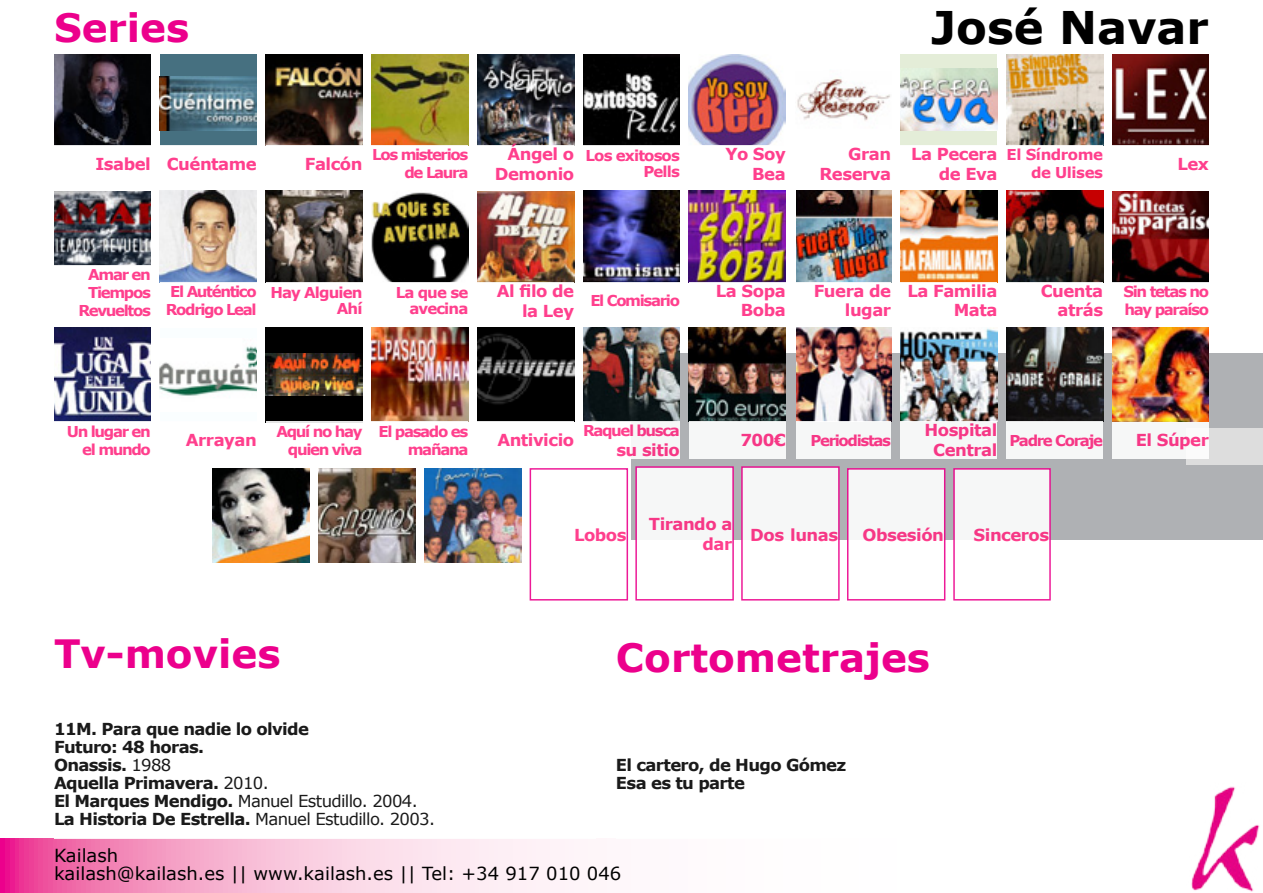
<style>
.page{position:relative;width:1263px;height:893px;background:#fff}
.page>*{position:absolute;margin:0;border:0;box-sizing:border-box;transform-origin:0 0}
.t1{font:700 45px "Verdana";color:#000}
.t2{font:700 39px "Verdana";color:#ec008c}
.t3{font:18px/18px "Verdana";color:#000}
.t4{font:700 16.5px/19.8px "Verdana";letter-spacing:-.03em;color:#ff2a81;text-align:right}
.t5{font:700 16.5px/18px "Verdana";letter-spacing:-.04em;color:#000}
.t6{font:700 15px/18px "Verdana";letter-spacing:-.09em;color:#ff2a81;text-align:right}
.t7{font:700 15px/16.5px "Verdana";letter-spacing:-.06em;color:#ff2a81;text-align:right}
.t8{font:700 15px/18px "Verdana";letter-spacing:-.03em;color:#ff2a81;text-align:right}
.s1{font-weight:400}
</style>
<div class="page">
<svg style="left:0;top:839px;width:574px;height:54px;background:#f7b3d3"></svg>
<div style="left:631px;top:353px;width:632px;height:187px;background:#afb1b4"></div>
<div style="left:1186px;top:428px;width:77px;height:37px;background:#ddd"></div>
<img style="left:1191px;top:786px;width:69px;height:106px">
<div style="left:265px;top:328px;width:98px;height:95px;background:#000"></div>
<div style="left:160px;top:328px;width:97px;height:93px;background:#fafeff"></div>
<div style="left:900px;top:54px;width:97px;height:91px;background:#e4edd8"></div>
<div style="left:160px;top:54px;width:97px;height:91px;background:#467080"></div>
<img style="left:54px;top:54px;width:97px;height:91px">
<img style="left:160px;top:77px;width:97px;height:53px">
<img style="left:266px;top:54px;width:97px;height:91px">
<img style="left:371px;top:54px;width:97px;height:91px">
<img style="left:477px;top:54px;width:97px;height:91px">
<img style="left:583px;top:54px;width:97px;height:91px">
<img style="left:689px;top:54px;width:97px;height:91px">
<img style="left:797px;top:77px;width:93px;height:44px">
<img style="left:900px;top:69px;width:97px;height:61px">
<img style="left:1007px;top:54px;width:96px;height:91px">
<img style="left:1112px;top:54px;width:97px;height:91px">
<img style="left:54px;top:191px;width:97px;height:74px">
<img style="left:160px;top:191px;width:97px;height:91px">
<img style="left:266px;top:191px;width:97px;height:91px">
<img style="left:371px;top:192px;width:97px;height:90px">
<img style="left:477px;top:191px;width:97px;height:91px">
<img style="left:583px;top:191px;width:97px;height:91px">
<img style="left:689px;top:191px;width:97px;height:91px">
<img style="left:796px;top:191px;width:95px;height:91px">
<img style="left:900px;top:191px;width:97px;height:91px">
<img style="left:1006px;top:191px;width:97px;height:91px">
<img style="left:1112px;top:191px;width:97px;height:91px">
<img style="left:266px;top:354px;width:97px;height:41px">
<div style="left:266px;top:421px;width:97px;height:38px;background:#fff"></div>
<img style="left:54px;top:328px;width:97px;height:93px">
<img style="left:160px;top:346px;width:97px;height:50px">
<img style="left:371px;top:328px;width:97px;height:93px">
<img style="left:689px;top:328px;width:97px;height:93px">
<div style="left:689px;top:421px;width:97px;height:38px;background:#f6f7f7"></div>
<img style="left:477px;top:328px;width:97px;height:93px">
<img style="left:583px;top:328px;width:97px;height:93px">
<div style="left:583px;top:421px;width:97px;height:38px;background:#f6f7f7"></div>
<img style="left:900px;top:328px;width:97px;height:93px">
<img style="left:1006px;top:328px;width:97px;height:93px">
<div style="left:900px;top:421px;width:97px;height:38px;background:#f6f7f7"></div>
<div style="left:1006px;top:421px;width:97px;height:38px;background:#f6f7f7"></div>
<img style="left:796px;top:328px;width:95px;height:93px">
<img style="left:1112px;top:328px;width:97px;height:94px">
<div style="left:796px;top:421px;width:95px;height:38px;background:#f6f7f7"></div>
<div style="left:1112px;top:422px;width:97px;height:37px;background:#f6f7f7"></div>
<img style="left:425px;top:469px;width:96px;height:94px">
<img style="left:319px;top:469px;width:97px;height:94px">
<img style="left:213px;top:469px;width:97px;height:94px">
<div style="left:742px;top:467px;width:97px;height:133px;background:#f6f7f7"></div>
<div style="left:741px;top:466px;width:99px;height:135px;border:2px solid #ec008c"></div>
<div style="left:848px;top:469px;width:97px;height:131px;background:#f6f7f7"></div>
<div style="left:847px;top:468px;width:98px;height:133px;border:2px solid #ec008c"></div>
<div style="left:954px;top:469px;width:96px;height:131px;background:#f6f7f7"></div>
<div style="left:953px;top:468px;width:98px;height:133px;border:2px solid #ec008c"></div>
<div style="left:636px;top:467px;width:97px;height:133px;background:#f6f7f7"></div>
<div style="left:635px;top:466px;width:99px;height:135px;border:2px solid #ec008c"></div>
<div style="left:530px;top:468px;width:98px;height:133px;border:2px solid #ec008c"></div>
<h2 class="t2" style="left:54px;top:3px;width:137px">Series</h2>
<h1 class="t1" style="left:931px;top:-1px;width:279px">José Navar</h1>
<p class="t4" style="left:95px;top:153px;width:163px">Isabel Cuéntame</p>
<p class="t4" style="left:305px;top:153px;width:59px">Falcón</p>
<p class="t6" style="left:372px;top:145px;width:98px">Los misterios de Laura</p>
<p class="t4" style="left:495px;top:143px;width:81px">Ángel o<br>Demonio</p>
<p class="t7" style="left:586px;top:147px;width:96px">Los exitosos<br>Pells</p>
<p class="t4" style="left:725px;top:143px;width:62px">Yo Soy<br>Bea</p>
<p class="t4" style="left:819px;top:143px;width:73px">Gran<br>Reserva</p>
<p class="t4" style="left:911px;top:143px;width:88px">La Pecera de Eva</p>
<p class="t8" style="left:1007px;top:145px;width:98px">El Síndrome de Ulises</p>
<p class="t4" style="left:1177px;top:153px;width:33px">Lex</p>
<p class="t6" style="left:78px;top:265px;width:74px">Amar en<br>Tiempos<br>Revueltos</p>
<p class="t6" style="left:166px;top:282px;width:92px;text-align:left">El Auténtico<br>Rodrigo Leal</p>
<p class="t7" style="left:270px;top:283px;width:94px">Hay Alguien<br>Ahí</p>
<p class="t7" style="left:396px;top:283px;width:74px">La que se avecina</p>
<p class="t4" style="left:497px;top:280px;width:79px">Al filo de la Ley</p>
<p class="t6" style="left:590px;top:291px;width:91px">El Comisario</p>
<p class="t4" style="left:716px;top:280px;width:71px">La Sopa<br>Boba</p>
<p class="t4" style="left:814px;top:280px;width:79px">Fuera de lugar</p>
<p class="t4" style="left:907px;top:280px;width:91px">La Familia<br>Mata</p>
<p class="t4" style="left:1041px;top:280px;width:64px">Cuenta atrás</p>
<p class="t6" style="left:1123px;top:282px;width:87px;text-align:left">Sin tetas no hay paraíso</p>
<p class="t6" style="left:583px;top:421px;width:98px">Raquel busca</p>
<p class="t4" style="left:616px;top:439px;width:65px">su sitio</p>
<p class="t6" style="left:276px;top:422px;width:88px">Aquí no hay quien viva</p>
<p class="t6" style="left:67px;top:422px;width:86px">Un lugar en el mundo</p>
<p class="t4" style="left:186px;top:430px;width:72px">Arrayan</p>
<p class="t6" style="left:378px;top:422px;width:91px">El pasado es mañana</p>
<p class="t4" style="left:497px;top:430px;width:78px">Antivicio</p>
<p class="t4" style="left:740px;top:430px;width:47px">700€</p>
<p class="t4" style="left:924px;top:420px;width:74px;text-align:center">Hospital<br>Central</p>
<p class="t6" style="left:810px;top:431px;width:82px">Periodistas</p>
<p class="t6" style="left:1009px;top:431px;width:95px">Padre Coraje</p>
<p class="t4" style="left:1136px;top:430px;width:75px">El Súper</p>
<h2 class="t2" style="left:54px;top:629px;width:228px">Tv-movies</h2>
<p class="t5" style="left:54px;top:720px;width:382px">11M. Para que nadie lo olvide<br>Futuro: 48 horas.<br>Onassis. <span class="s1">1988<br></span>Aquella Primavera. <span class="s1">2010.<br></span>El Marques Mendigo. <span class="s1">Manuel Estudillo. 2004.<br></span>La Historia De Estrella. <span class="s1">Manuel Estudillo. 2003.</span></p>
<p class="t4" style="left:574px;top:524px;width:54px">Lobos</p>
<p class="t4" style="left:649px;top:513px;width:85px">Tirando a dar</p>
<p class="t4" style="left:750px;top:525px;width:89px">Dos lunas</p>
<p class="t4" style="left:862px;top:524px;width:83px">Obsesión</p>
<p class="t4" style="left:974px;top:524px;width:77px">Sinceros</p>
<h2 class="t2" style="left:616px;top:633px;width:316px">Cortometrajes</h2>
<p class="t5" style="left:616px;top:756px;width:232px">El cartero, de Hugo Gómez<br>Esa es tu parte</p>
<p class="t3" style="left:54px;top:845px;width:569px">Kailash<br>kailash@kailash.es || www.kailash.es || Tel: +34 917 010 046</p>
</div>
